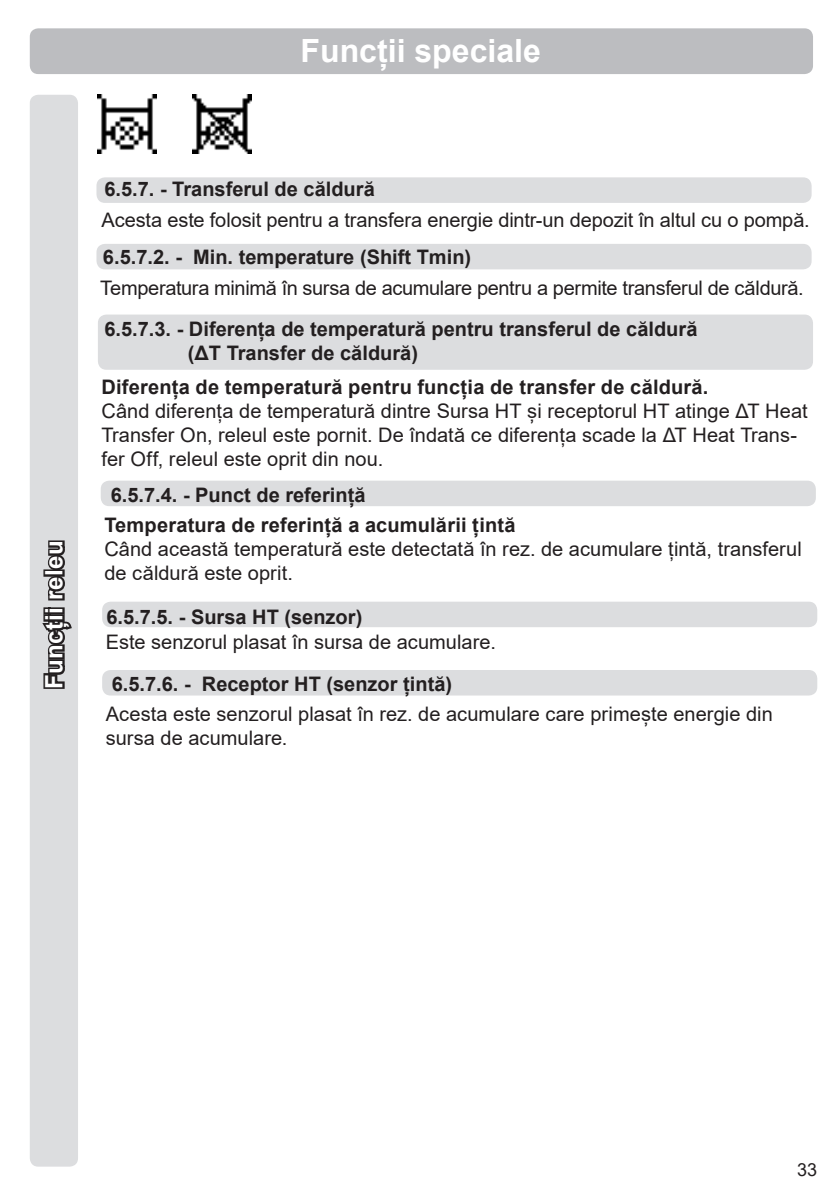
<style>
.page{position:relative;width:840px;height:1191px;background:#fff}
.page>*{position:absolute;margin:0;border:0;box-sizing:border-box;transform-origin:0 0}
.t1{font:700 32px "Arial";color:#fff}
.t2{font:700 24px "Arial";letter-spacing:.02em;color:#fff}
.t3{font:20px/24px "Arial";color:#231f20}
.t4{font:700 20px/24px "Arial";color:#231f20}
.t5{font:20px "Arial";letter-spacing:-.02em;color:#231f20}
.t6{font:18px "Arial";color:#231f20}
</style>
<div class="page">
<div style="left:96px;top:177px;width:715px;height:26px;background:#dcdddf;border-radius:9px"></div>
<div style="left:30px;top:28px;width:782px;height:46px;background:#bcbdc0;border-radius:9px"></div>
<div style="left:98px;top:314px;width:714px;height:56px;background:#dcdddf;border-radius:9px"></div>
<div style="left:101px;top:480px;width:714px;height:26px;background:#dcdddf;border-radius:9px"></div>
<div style="left:102px;top:601px;width:714px;height:26px;background:#dcdddf;border-radius:9px"></div>
<div style="left:102px;top:670px;width:714px;height:25px;background:#dcdddf;border-radius:9px"></div>
<img style="left:98px;top:95px;width:59px;height:58px">
<img style="left:192px;top:95px;width:59px;height:58px">
<div style="left:30px;top:95px;width:48px;height:1071px;background:#dcdddf;border-radius:9px"></div>
<svg style="left:42px;top:621px;width:30px;height:68px"></svg>
<div style="left:43px;top:614px;width:7px;height:7px;border:4px solid #231f20"></div>
<div style="left:48px;top:614px;width:17px;height:7px;border:4px solid #231f20"></div>
<div style="left:43px;top:607px;width:7px;height:7px;border:4px solid #231f20"></div>
<div style="left:48px;top:607px;width:17px;height:7px;border:4px solid #231f20"></div>
<div style="left:43px;top:569px;width:22px;height:8px;border:4px solid #231f20"></div>
<svg style="left:45px;top:540px;width:20px;height:61px"></svg>
<div style="left:96px;top:244px;width:715px;height:25px;background:#dcdddf;border-radius:9px"></div>
<h1 class="t1" style="left:300px;top:28px;width:242px">Funcții speciale</h1>
<p class="t2" style="left:37px;top:688px;width:149px;rotate:-90deg">Funcții releu</p>
<p class="t4" style="left:104px;top:177px;width:272px">6.5.7. - Transferul de căldură</p>
<p class="t3" style="left:101px;top:208px;width:709px">Acesta este folosit pentru a transfera energie dintr-un depozit în altul cu o pompă.</p>
<p class="t4" style="left:103px;top:245px;width:369px">6.5.7.2. - Min. temperature (Shift Tmin)</p>
<p class="t5" style="left:100px;top:274px;width:704px">Temperatura minimă în sursa de acumulare pentru a permite transferul de căldură.</p>
<p class="t4" style="left:188px;top:317px;width:510px;text-indent:-83px">6.5.7.3. - Diferența de temperatură pentru transferul de căldură (ΔT Transfer de căldură)</p>
<p class="t4" style="left:101px;top:375px;width:608px">Diferența de temperatură pentru funcția de transfer de căldură.</p>
<p class="t3" style="left:101px;top:399px;width:707px">Când diferența de temperatură dintre Sursa HT și receptorul HT atinge ΔT Heat<br>Transfer On, releul este pornit. De îndată ce diferența scade la ΔT Heat Trans&shy;fer Off, releul este oprit din nou.</p>
<p class="t4" style="left:111px;top:483px;width:256px">6.5.7.4. - Punct de referință</p>
<p class="t4" style="left:104px;top:513px;width:412px">Temperatura de referință a acumulării țintă</p>
<p class="t3" style="left:104px;top:537px;width:698px">Când această temperatură este detectată în rez. de acumulare țintă, transferul de căldură este oprit.</p>
<p class="t4" style="left:106px;top:605px;width:257px">6.5.7.5. - Sursa HT (senzor)</p>
<p class="t3" style="left:106px;top:629px;width:391px">Este senzorul plasat în sursa de acumulare.</p>
<p class="t4" style="left:112px;top:672px;width:342px">6.5.7.6. - Receptor HT (senzor țintă)</p>
<p class="t3" style="left:106px;top:702px;width:668px">Acesta este senzorul plasat în rez. de acumulare care primește energie din sursa de acumulare.</p>
<p class="t6" style="left:796px;top:1157px;width:22px">33</p>
</div>
